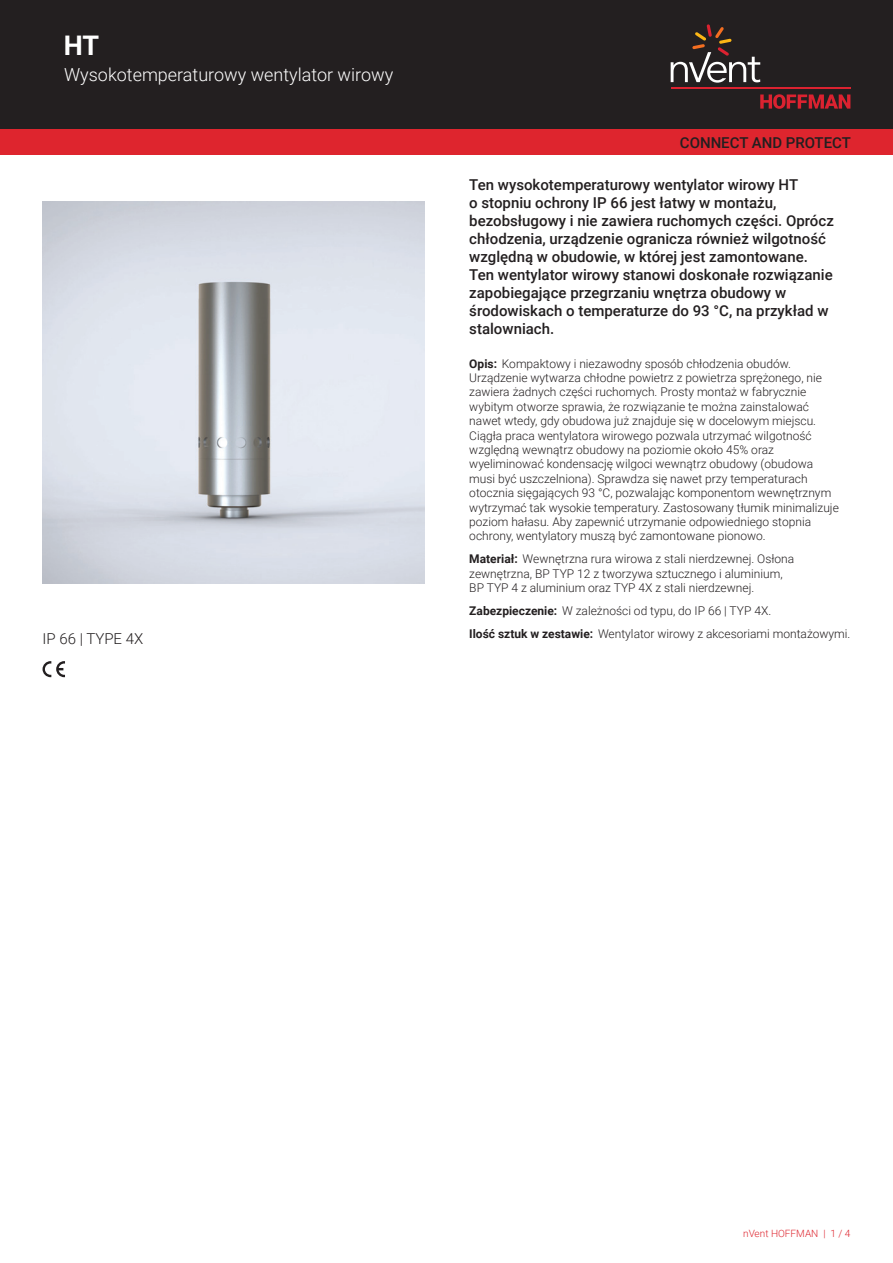
<style>
.page{position:relative;width:893px;height:1263px;background:#fff}
.page>*{position:absolute;margin:0;border:0;box-sizing:border-box;transform-origin:0 0}
.t1{font:700 27px "Roboto";color:#fff}
.t2{font:300 18px "Roboto";color:#fff}
.t3{font:500 15px/18px "Roboto";color:#231f20}
.t4{font:300 15px "Roboto";color:#231f20}
.t5{font:300 12px/14.4px "Roboto";color:#231f20}
.t6{font:300 10.05px "Roboto";color:#de252e}
.s1{font-weight:700}
</style>
<div class="page">
<div style="left:0;top:0;width:893px;height:129px;background:#231f20"></div>
<svg style="left:760px;top:94px;width:90px;height:15px"></svg>
<hr style="left:671px;top:88px;width:179px;height:1px;background:#db2230">
<svg style="left:671px;top:24px;width:89px;height:59px"></svg>
<div style="left:0;top:129px;width:893px;height:26px;background:#de252e"></div>
<img style="left:43px;top:202px;width:381px;height:382px">
<svg style="left:43px;top:661px;width:22px;height:16px"></svg>
<h1 class="t1" style="left:64px;top:27px;width:37px">HT</h1>
<h2 class="t2" style="left:64px;top:62px;width:331px">Wysokotemperaturowy wentylator wirowy</h2>
<p class="t4" style="left:43px;top:628px;width:102px">IP 66 | TYPE 4X</p>
<p class="t3" style="left:680px;top:133px;width:173px">CONNECT AND PROTECT</p>
<p class="t3" style="left:469px;top:175px;width:366px">Ten wysokotemperaturowy wentylator wirowy HT<br>o stopniu ochrony IP 66 jest łatwy w montażu, bezobsługowy i nie zawiera ruchomych części. Oprócz chłodzenia, urządzenie ogranicza również wilgotność względną w obudowie, w której jest zamontowane.<br>Ten wentylator wirowy stanowi doskonałe rozwiązanie zapobiegające przegrzaniu wnętrza obudowy w środowiskach o temperaturze do 93 °C, na przykład w stalowniach.</p>
<p class="t5" style="left:469px;top:356px;width:371px"><span class="s1">Opis:</span> Kompaktowy i niezawodny sposób chłodzenia obudów.<br>Urządzenie wytwarza chłodne powietrz z powietrza sprężonego, nie zawiera żadnych części ruchomych. Prosty montaż w fabrycznie wybitym otworze sprawia, że rozwiązanie te można zainstalować nawet wtedy, gdy obudowa już znajduje się w docelowym miejscu.<br>Ciągła praca wentylatora wirowego pozwala utrzymać wilgotność względną wewnątrz obudowy na poziomie około 45% oraz wyeliminować kondensację wilgoci wewnątrz obudowy (obudowa musi być uszczelniona). Sprawdza się nawet przy temperaturach otocznia sięgających 93 °C, pozwalając komponentom wewnętrznym wytrzymać tak wysokie temperatury. Zastosowany tłumik minimalizuje poziom hałasu. Aby zapewnić utrzymanie odpowiedniego stopnia ochrony, wentylatory muszą być zamontowane pionowo.</p>
<p class="t5" style="left:469px;top:551px;width:326px"><span class="s1">Materiał:</span> Wewnętrzna rura wirowa z stali nierdzewnej. Osłona zewnętrzna, BP TYP 12 z tworzywa sztucznego i aluminium,<br>BP TYP 4 z aluminium oraz TYP 4X z stali nierdzewnej.</p>
<p class="t5" style="left:469px;top:599px;width:383px;line-height:23px"><span class="s1">Zabezpieczenie:</span> W zależności od typu, do IP 66 | TYP 4X.<br><span class="s1">Ilość sztuk w zestawie:</span> Wentylator wirowy z akcesoriami montażowymi.</p>
<p class="t6" style="left:743px;top:1226px;width:109px">nVent HOFFMAN | 1 / 4</p>
</div>
